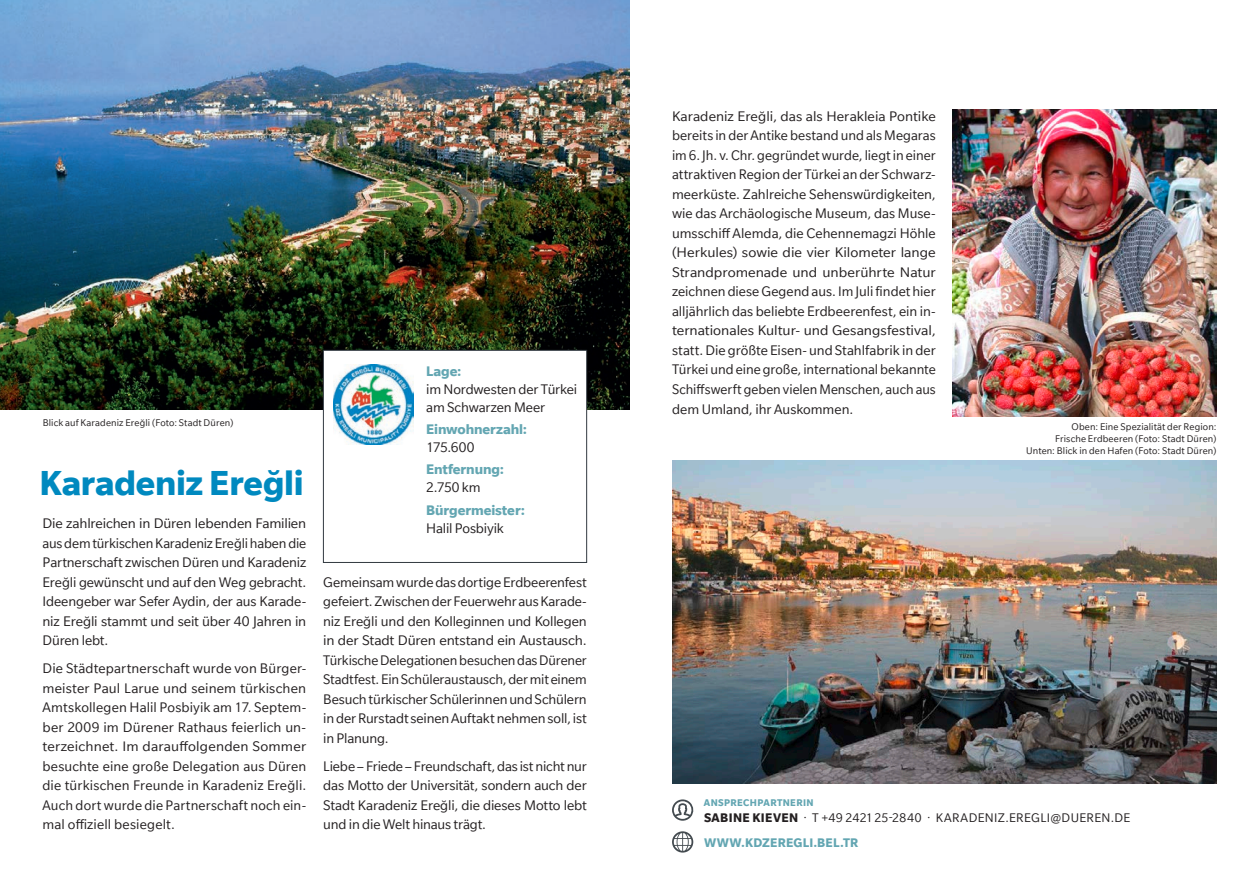
<style>
.page{position:relative;width:1259px;height:893px;background:#fff}
.page>*{position:absolute;margin:0;border:0;box-sizing:border-box;transform-origin:0 0}
.t1{font:700 37.5px "Slate";letter-spacing:-.005em;color:#0089bf}
.t2{font:15px/19.5px "Slate";letter-spacing:-.005em;color:#231f20;text-align:justify}
.t3{font:700 15px "Slate";letter-spacing:-.005em;color:#63a6b2}
.t4{font:13.5px "Slate";letter-spacing:.025em;color:#231f20}
.t5{font:700 13.5px "Slate";letter-spacing:.015em;color:#63a6b2}
.t6{font:10.5px/12px "Slate";letter-spacing:.015em;color:#231f20;text-align:right}
.t7{font:700 10.5px "Slate";letter-spacing:.035em;color:#63a6b2}
.s1{font-weight:700}
</style>
<div class="page">
<img style="left:952px;top:110px;width:264px;height:306px">
<img style="left:0;top:0;width:629px;height:409px">
<div style="left:323px;top:350px;width:263px;height:212px;background:#fff"></div>
<div style="left:323px;top:350px;width:264px;height:213px;border:1px solid #313940"></div>
<img style="left:334px;top:365px;width:80px;height:80px">
<img style="left:672px;top:461px;width:544px;height:323px">
<svg style="left:672px;top:799px;width:22px;height:22px"></svg>
<svg style="left:672px;top:831px;width:21px;height:22px"></svg>
<p class="t6" style="left:43px;top:417px;width:192px">Blick auf Karadeniz Ereğli (Foto: Stadt Düren)</p>
<h1 class="t1" style="left:40px;top:462px;width:266px">Karadeniz Ereğli</h1>
<p class="t2" style="left:43px;top:514px;width:265px">Die zahlreichen in Düren lebenden Familien aus dem türkischen Karadeniz Ereğli haben die Partnerschaft zwischen Düren und Karadeniz Ereğli gewünscht und auf den Weg gebracht.<br>Ideengeber war Sefer Aydin, der aus Karade&shy;niz Ereğli stammt und seit über 40 Jahren in Düren lebt.</p>
<p class="t2" style="left:43px;top:659px;width:265px">Die Städtepartnerschaft wurde von Bürger&shy;meister Paul Larue und seinem türkischen Amtskollegen Halil Posbiyik am 17. Septem&shy;ber 2009 im Dürener Rathaus feierlich un&shy;terzeichnet. Im darauffolgenden Sommer besuchte eine große Delegation aus Düren die türkischen Freunde in Karadeniz Ereğli.<br>Auch dort wurde die Partnerschaft noch ein&shy;mal offiziell besiegelt.</p>
<p class="t3" style="left:426px;top:363px;width:37px">Lage:</p>
<p class="t2" style="left:426px;top:380px;width:152px;line-height:18px">im Nordwesten der Türkei am Schwarzen Meer</p>
<p class="t3" style="left:426px;top:421px;width:102px">Einwohnerzahl:</p>
<p class="t2" style="left:426px;top:438px;width:50px">175.600</p>
<p class="t3" style="left:426px;top:461px;width:79px">Entfernung:</p>
<p class="t2" style="left:426px;top:478px;width:56px">2.750 km</p>
<p class="t3" style="left:426px;top:502px;width:100px">Bürgermeister:</p>
<p class="t2" style="left:426px;top:518px;width:79px">Halil Posbiyik</p>
<p class="t2" style="left:323px;top:572px;width:265px">Gemeinsam wurde das dortige Erdbeerenfest gefeiert. Zwischen der Feuerwehr aus Karade&shy;niz Ereğli und den Kolleginnen und Kollegen in der Stadt Düren entstand ein Austausch.<br>Türkische Delegationen besuchen das Dürener Stadtfest. Ein Schüleraustausch, der mit einem Besuch türkischer Schülerinnen und Schülern in der Rurstadt seinen Auftakt nehmen soll, ist in Planung.</p>
<p class="t2" style="left:323px;top:756px;width:265px">Liebe – Friede – Freundschaft, das ist nicht nur das Motto der Universität, sondern auch der Stadt Karadeniz Ereğli, die dieses Motto lebt und in die Welt hinaus trägt.</p>
<p class="t2" style="left:672px;top:106px;width:265px">Karadeniz Ereğli, das als Herakleia Pontike bereits in der Antike bestand und als Megaras im 6. Jh. v. Chr. gegründet wurde, liegt in einer attraktiven Region der Türkei an der Schwarz&shy;meerküste. Zahlreiche Sehenswürdigkeiten, wie das Archäologische Museum, das Muse&shy;umsschiff Alemda, die Cehennemagzi Höhle (Herkules) sowie die vier Kilometer lange Strandpromenade und unberührte Natur zeichnen diese Gegend aus. Im Juli findet hier alljährlich das beliebte Erdbeerenfest, ein in&shy;ternationales Kultur- und Gesangsfestival, statt. Die größte Eisen- und Stahlfabrik in der Türkei und eine große, international bekannte Schiffswerft geben vielen Menschen, auch aus dem Umland, ihr Auskommen.</p>
<p class="t6" style="left:1026px;top:421px;width:192px">Oben: Eine Spezialität der Region:<br>Frische Erdbeeren (Foto: Stadt Düren)<br>Unten: Blick in den Hafen (Foto: Stadt Düren)</p>
<p class="t7" style="left:704px;top:797px;width:111px">ANSPRECHPARTNERIN</p>
<p class="t5" style="left:704px;top:835px;width:156px">WWW.KDZEREGLI.BEL.TR</p>
<p class="t4" style="left:704px;top:811px;width:428px"><span class="s1">SABINE KIEVEN</span> · T +49 2421 25-2840 · KARADENIZ.EREGLI@DUEREN.DE</p>
</div>
